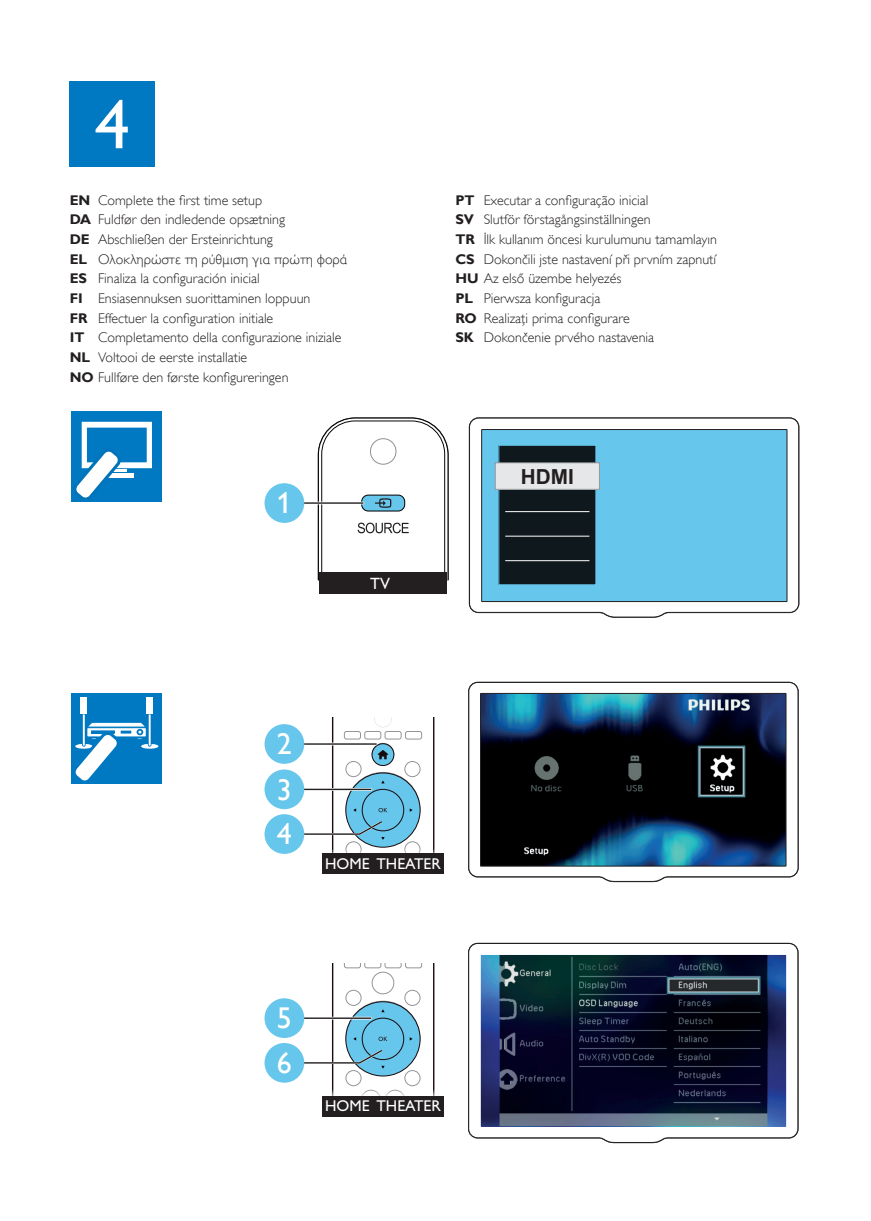
<style>
.page{position:relative;width:871px;height:1221px;background:#fff}
.page>*{position:absolute;margin:0;border:0;box-sizing:border-box;transform-origin:0 0}
.Big_number{font:70px "Gill Sans Alt One WGL";color:#fff}
.t1{font:30px/45px "Gill Sans Alt One WGL";color:#fff;text-align:justify}
.t2{font:700 20.8px "Arial";color:#231f20}
.t3{font:16.4px "Gill Sans Std";color:#fff}
.t4{font:15.8px "Gill Sans Std";color:#fff}
.Safety_texts{font:14px "Gill Sans Alt One WGL Light";color:#231f20}
.s1{font-family:"Gill Sans Alt One WGL";font-weight:700}
</style>
<div class="page">
<hr style="left:332px;top:963px;width:1px;height:135px;background:#180a0b">
<hr style="left:433px;top:963px;width:1px;height:135px;background:#180a0b">
<div style="left:371px;top:972px;width:23px;height:22px;border:1px solid #939598;border-radius:50%"></div>
<svg style="left:344px;top:963px;width:78px;height:5px"></svg>
<div style="left:345px;top:990px;width:16px;height:16px;border:1px solid #939598;border-radius:50%"></div>
<div style="left:404px;top:990px;width:16px;height:16px;border:1px solid #939598;border-radius:50%"></div>
<div style="left:345px;top:1070px;width:16px;height:16px;border:1px solid #939598;border-radius:50%"></div>
<div style="left:404px;top:1070px;width:16px;height:16px;border:1px solid #939598;border-radius:50%"></div>
<hr style="left:332px;top:717px;width:1px;height:135px;background:#180a0b">
<hr style="left:433px;top:717px;width:1px;height:135px;background:#180a0b">
<svg style="left:374px;top:717px;width:17px;height:10px"></svg>
<div style="left:344px;top:731px;width:17px;height:8px;border:1px solid #939598;border-radius:2px"></div>
<div style="left:364px;top:731px;width:17px;height:8px;border:1px solid #939598;border-radius:2px"></div>
<div style="left:384px;top:731px;width:17px;height:8px;border:1px solid #939598;border-radius:2px"></div>
<div style="left:405px;top:731px;width:17px;height:8px;border:1px solid #939598;border-radius:2px"></div>
<div style="left:345px;top:761px;width:16px;height:16px;border:1px solid #939598;border-radius:50%"></div>
<div style="left:404px;top:761px;width:16px;height:16px;border:1px solid #939598;border-radius:50%"></div>
<svg style="left:404px;top:841px;width:16px;height:7px"></svg>
<div style="left:345px;top:773px;width:75px;height:74px;background:#66c6eb;border-radius:50%"></div>
<div style="left:345px;top:772px;width:75px;height:75px;border:1px solid #180a0b;border-radius:50%"></div>
<div style="left:372px;top:744px;width:21px;height:21px;background:#66c6eb;border-radius:50%"></div>
<div style="left:371px;top:743px;width:23px;height:23px;border:1px solid #180a0b;border-radius:50%"></div>
<svg style="left:377px;top:750px;width:11px;height:9px"></svg>
<div style="left:361px;top:789px;width:43px;height:42px;border:1px solid #180a0b;border-radius:50%"></div>
<svg style="left:378px;top:808px;width:9px;height:4px"></svg>
<div style="left:327px;top:848px;width:113px;height:55px;background:#fff"></div>
<svg style="left:468px;top:417px;width:331px;height:201px"></svg>
<div style="left:481px;top:429px;width:305px;height:172px;background:#66c6eb"></div>
<div style="left:481px;top:429px;width:306px;height:173px;border:1px solid #231f20"></div>
<div style="left:498px;top:445px;width:97px;height:140px;background:#0e181d"></div>
<hr style="left:505px;top:511px;width:84px;height:1px;background:#fff">
<hr style="left:505px;top:560px;width:84px;height:1px;background:#fff">
<hr style="left:505px;top:536px;width:84px;height:1px;background:#fff">
<div style="left:495px;top:463px;width:104px;height:26px;background:#e6e7e9"></div>
<div style="left:494px;top:462px;width:105px;height:28px;border:1px solid #939598"></div>
<svg style="left:317px;top:417px;width:132px;height:164px"></svg>
<div style="left:370px;top:438px;width:26px;height:26px;border:1px solid #231f20;border-radius:50%"></div>
<div style="left:319px;top:573px;width:128px;height:21px;background:#231f20"></div>
<div style="left:322px;top:853px;width:122px;height:21px;background:#231f20"></div>
<hr style="left:296px;top:502px;width:67px;height:2px;background:#231f20">
<div style="left:264px;top:483px;width:40px;height:40px;background:#66c6eb;border-radius:50%"></div>
<hr style="left:297px;top:742px;width:79px;height:3px;background:#fff">
<hr style="left:297px;top:743px;width:79px;height:2px;background:#231f20">
<div style="left:264px;top:724px;width:40px;height:40px;background:#66c6eb;border-radius:50%"></div>
<hr style="left:303px;top:788px;width:68px;height:3px;background:#fff">
<hr style="left:303px;top:789px;width:68px;height:1px;background:#231f20">
<div style="left:264px;top:769px;width:40px;height:40px;background:#66c6eb;border-radius:50%"></div>
<svg style="left:301px;top:819px;width:83px;height:33px"></svg>
<div style="left:264px;top:814px;width:40px;height:40px;background:#66c6eb;border-radius:50%"></div>
<div style="left:345px;top:1002px;width:75px;height:74px;background:#66c6eb;border-radius:50%"></div>
<div style="left:345px;top:1001px;width:75px;height:75px;border:1px solid #180a0b;border-radius:50%"></div>
<div style="left:361px;top:1017px;width:43px;height:43px;border:1px solid #180a0b;border-radius:50%"></div>
<svg style="left:378px;top:1036px;width:9px;height:5px"></svg>
<div style="left:327px;top:1088px;width:113px;height:56px;background:#fff"></div>
<div style="left:322px;top:1095px;width:122px;height:21px;background:#231f20"></div>
<hr style="left:303px;top:1017px;width:68px;height:2px;background:#231f20">
<div style="left:264px;top:998px;width:40px;height:40px;background:#66c6eb;border-radius:50%"></div>
<svg style="left:301px;top:1048px;width:83px;height:20px"></svg>
<div style="left:264px;top:1043px;width:40px;height:39px;background:#66c6eb;border-radius:50%"></div>
<div style="left:71px;top:411px;width:91px;height:91px;background:#0079c2"></div>
<svg style="left:76px;top:422px;width:76px;height:76px"></svg>
<div style="left:71px;top:693px;width:91px;height:91px;background:#0079c2"></div>
<div style="left:146px;top:697px;width:7px;height:16px;background:#fff"></div>
<div style="left:80px;top:697px;width:7px;height:16px;background:#fff"></div>
<svg style="left:75px;top:714px;width:83px;height:67px"></svg>
<svg style="left:468px;top:681px;width:330px;height:201px"></svg>
<img style="left:482px;top:695px;width:302px;height:169px">
<div style="left:480px;top:693px;width:306px;height:173px;border:1px solid #231f20"></div>
<svg style="left:468px;top:942px;width:330px;height:201px"></svg>
<img style="left:480px;top:955px;width:305px;height:172px">
<div style="left:70px;top:82px;width:85px;height:85px;background:#0079c2"></div>
<p class="Big_number" style="left:95px;top:77px;width:36px">4</p>
<p class="Safety_texts" style="left:70px;top:191px;width:194px"><span class="s1">EN</span> Complete the first time setup</p>
<p class="Safety_texts" style="left:70px;top:210px;width:217px"><span class="s1">DA</span> Fuldfør den indledende opsætning</p>
<p class="Safety_texts" style="left:70px;top:230px;width:205px"><span class="s1">DE</span> Abschließen der Ersteinrichtung</p>
<p class="Safety_texts" style="left:70px;top:250px;width:279px"><span class="s1">EL</span> Ολοκληρώστε τη ρύθμιση για πρώτη φορά</p>
<p class="Safety_texts" style="left:70px;top:269px;width:191px"><span class="s1">ES</span> Finaliza la configuración inicial</p>
<p class="Safety_texts" style="left:70px;top:289px;width:242px"><span class="s1">FI</span> Ensiasennuksen suorittaminen loppuun</p>
<p class="Safety_texts" style="left:70px;top:309px;width:205px"><span class="s1">FR</span> Effectuer la configuration initiale</p>
<p class="Safety_texts" style="left:70px;top:328px;width:273px"><span class="s1">IT</span> Completamento della configurazione iniziale</p>
<p class="Safety_texts" style="left:70px;top:348px;width:179px"><span class="s1">NL</span> Voltooi de eerste installatie</p>
<p class="Safety_texts" style="left:70px;top:368px;width:220px"><span class="s1">NO</span> Fullføre den første konfigureringen</p>
<h2 class="t1" style="left:277px;top:480px;width:16px">1</h2>
<p class="t3" style="left:370px;top:574px;width:21px">TV</p>
<p class="Safety_texts" style="left:455px;top:191px;width:194px"><span class="s1">PT</span> Executar a configuração inicial</p>
<p class="Safety_texts" style="left:455px;top:210px;width:197px"><span class="s1">SV</span> Slutför förstagångsinställningen</p>
<p class="Safety_texts" style="left:455px;top:230px;width:263px"><span class="s1">TR</span> İlk kullanım öncesi kurulumunu tamamlayın</p>
<p class="Safety_texts" style="left:455px;top:250px;width:262px"><span class="s1">CS</span> Dokončili jste nastavení při prvním zapnutí</p>
<p class="Safety_texts" style="left:455px;top:269px;width:167px"><span class="s1">HU</span> Az első üzembe helyezés</p>
<p class="Safety_texts" style="left:455px;top:289px;width:147px"><span class="s1">PL</span> Pierwsza konfiguracja</p>
<p class="Safety_texts" style="left:455px;top:309px;width:176px"><span class="s1">RO</span> Realizaţi prima configurare</p>
<p class="Safety_texts" style="left:455px;top:328px;width:200px"><span class="s1">SK</span> Dokončenie prvého nastavenia</p>
<h3 class="t2" style="left:520px;top:463px;width:54px">HDMI</h3>
<h2 class="t1" style="left:277px;top:721px;width:16px">2<br>3<br>4</h2>
<p class="t4" style="left:325px;top:854px;width:117px">HOME THEATER</p>
<h2 class="t1" style="left:277px;top:995px;width:16px">5<br>6</h2>
<p class="t4" style="left:325px;top:1097px;width:117px">HOME THEATER</p>
</div>
